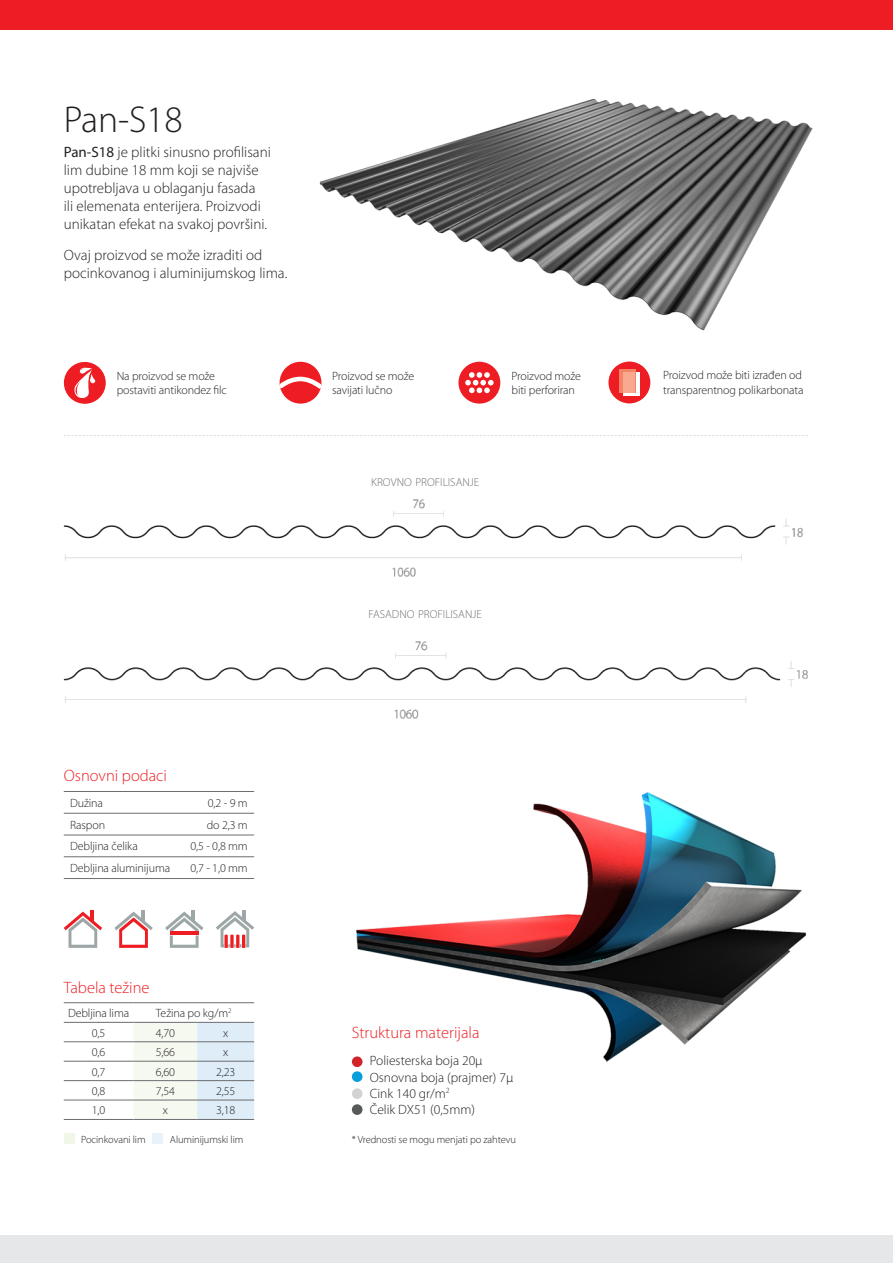
<style>
.page{position:relative;width:893px;height:1263px;background:#fff}
.page>*{position:absolute;margin:0;border:0;box-sizing:border-box;transform-origin:0 0}
.naslov-proizvod{font:300 37.5px "Myriad Pro";letter-spacing:-.005em;color:#231f20}
.podnaslov_11pt{font:300 16.5px "Myriad Pro";color:#ee1d23}
.txt-proizvod{font:300 15px/18px "Myriad Pro";color:#231f20}
.txt-proizvod-2{font:300 13.5px "Myriad Pro";color:#231f20}
.tabela{font:300 12px "Myriad Pro";letter-spacing:-.01em;color:#231f20}
.napomene{font:300 12px/14.4px "Myriad Pro";letter-spacing:-.01em;color:#231f20}
.podnaslov_11pt-2{font:300 11.55px "Myriad Pro";color:#6c6d70}
.napomene-2{font:300 10.5px "Myriad Pro";letter-spacing:-.01em;color:#231f20}
.s1{font-weight:400}
</style>
<div class="page">
<div style="left:0;top:1235px;width:893px;height:28px;background:#e6e7e9"></div>
<div style="left:0;top:0;width:893px;height:30px;background:#ee1d23"></div>
<div style="left:280px;top:362px;width:41px;height:42px;background:#ee1d23;border-radius:50%"></div>
<svg style="left:280px;top:377px;width:41px;height:12px"></svg>
<div style="left:64px;top:362px;width:42px;height:42px;background:#ee1d23;border-radius:50%"></div>
<svg style="left:74px;top:368px;width:22px;height:30px"></svg>
<div style="left:458px;top:362px;width:42px;height:42px;background:#ee1d23;border-radius:50%"></div>
<svg style="left:465px;top:372px;width:29px;height:21px"></svg>
<div style="left:608px;top:362px;width:42px;height:41px;background:#ee1d23;border-radius:50%"></div>
<svg style="left:624px;top:372px;width:16px;height:24px"></svg>
<svg style="left:619px;top:369px;width:16px;height:23px"></svg>
<div style="left:624px;top:372px;width:11px;height:20px;background:#f8a98e"></div>
<svg style="left:133px;top:1023px;width:121px;height:96px"></svg>
<hr style="left:64px;top:1002px;width:69px;height:1px;background:#6c6d70">
<hr style="left:133px;top:1002px;width:64px;height:1px;background:#6c6d70">
<hr style="left:197px;top:1002px;width:57px;height:1px;background:#6c6d70">
<hr style="left:64px;top:1022px;width:69px;height:1px;background:#6c6d70">
<hr style="left:133px;top:1022px;width:64px;height:1px;background:#6c6d70">
<hr style="left:197px;top:1022px;width:57px;height:1px;background:#6c6d70">
<hr style="left:64px;top:1041px;width:69px;height:1px;background:#6c6d70">
<hr style="left:133px;top:1041px;width:64px;height:1px;background:#6c6d70">
<hr style="left:197px;top:1041px;width:57px;height:1px;background:#6c6d70">
<hr style="left:64px;top:1061px;width:69px;height:1px;background:#6c6d70">
<hr style="left:133px;top:1061px;width:64px;height:1px;background:#6c6d70">
<hr style="left:197px;top:1061px;width:57px;height:1px;background:#6c6d70">
<hr style="left:64px;top:1080px;width:69px;height:1px;background:#6c6d70">
<hr style="left:133px;top:1080px;width:64px;height:1px;background:#6c6d70">
<hr style="left:197px;top:1080px;width:57px;height:1px;background:#6c6d70">
<hr style="left:64px;top:1100px;width:69px;height:1px;background:#6c6d70">
<hr style="left:133px;top:1100px;width:64px;height:1px;background:#6c6d70">
<hr style="left:197px;top:1100px;width:57px;height:1px;background:#6c6d70">
<hr style="left:64px;top:1119px;width:69px;height:1px;background:#6c6d70">
<hr style="left:133px;top:1119px;width:64px;height:1px;background:#6c6d70">
<hr style="left:197px;top:1119px;width:57px;height:1px;background:#6c6d70">
<div style="left:152px;top:1133px;width:11px;height:11px;background:#e8f2fa"></div>
<div style="left:64px;top:1133px;width:10px;height:11px;background:#f1f7e8"></div>
<hr style="left:64px;top:791px;width:117px;height:1px;background:#6c6d70">
<hr style="left:181px;top:791px;width:73px;height:1px;background:#6c6d70">
<hr style="left:64px;top:813px;width:117px;height:1px;background:#6c6d70">
<hr style="left:181px;top:813px;width:73px;height:1px;background:#6c6d70">
<hr style="left:64px;top:835px;width:117px;height:1px;background:#6c6d70">
<hr style="left:181px;top:835px;width:73px;height:1px;background:#6c6d70">
<hr style="left:64px;top:856px;width:117px;height:1px;background:#6c6d70">
<hr style="left:181px;top:856px;width:73px;height:1px;background:#6c6d70">
<hr style="left:64px;top:878px;width:117px;height:1px;background:#6c6d70">
<hr style="left:181px;top:878px;width:73px;height:1px;background:#6c6d70">
<svg style="left:64px;top:435px;width:744px;height:1px"></svg>
<svg style="left:114px;top:911px;width:39px;height:37px"></svg>
<hr style="left:141px;top:910px;width:4px;height:11px;background:#9ea7a7">
<svg style="left:64px;top:911px;width:38px;height:37px"></svg>
<hr style="left:90px;top:910px;width:4px;height:11px;background:#ee1d23">
<svg style="left:165px;top:911px;width:38px;height:37px"></svg>
<hr style="left:191px;top:910px;width:4px;height:11px;background:#9ea7a7">
<hr style="left:170px;top:931px;width:29px;height:4px;background:#ee1d23">
<hr style="left:242px;top:910px;width:4px;height:10px;background:#9ea7a7">
<svg style="left:216px;top:911px;width:38px;height:37px"></svg>
<img style="left:356px;top:792px;width:451px;height:275px">
<div style="left:352px;top:1056px;width:10px;height:11px;background:#d1232a;border-radius:50%"></div>
<div style="left:352px;top:1071px;width:10px;height:11px;background:#069edb;border-radius:50%"></div>
<div style="left:352px;top:1088px;width:10px;height:11px;background:#d1d2d4;border-radius:50%"></div>
<div style="left:352px;top:1104px;width:10px;height:11px;background:#57585a;border-radius:50%"></div>
<img style="left:64px;top:500px;width:738px;height:76px">
<img style="left:64px;top:641px;width:744px;height:77px">
<img style="left:319px;top:99px;width:494px;height:232px">
<p class="naslov-proizvod" style="left:64px;top:97px;width:120px">Pan-S18</p>
<p class="txt-proizvod" style="left:64px;top:143px;width:209px"><span class="s1">Pan-S18</span> je plitki sinusno profilisani lim dubine 18 mm koji se najviše upotrebljava u oblaganju fasada<br>ili elemenata enterijera. Proizvodi unikatan efekat na svakoj površini.</p>
<p class="txt-proizvod" style="left:64px;top:246px;width:225px">Ovaj proizvod se može izraditi od pocinkovanog i aluminijumskog lima.</p>
<p class="napomene" style="left:117px;top:369px;width:112px">Na proizvod se može postaviti antikondez filc</p>
<p class="napomene" style="left:511px;top:369px;width:71px">Proizvod može biti perforiran</p>
<p class="napomene" style="left:663px;top:368px;width:142px">Proizvod može biti izrađen od transparentnog polikarbonata</p>
<p class="napomene" style="left:332px;top:369px;width:84px">Proizvod se može savijati lučno</p>
<p class="podnaslov_11pt-2" style="left:371px;top:476px;width:109px">KROVNO PROFILISANJE</p>
<p class="podnaslov_11pt" style="left:64px;top:765px;width:105px">Osnovni podaci</p>
<p class="tabela" style="left:70px;top:796px;width:34px">Dužina</p>
<p class="tabela" style="left:208px;top:796px;width:41px">0,2 - 9 m</p>
<p class="tabela" style="left:70px;top:817px;width:36px">Raspon</p>
<p class="tabela" style="left:207px;top:817px;width:42px">do 2,3 m</p>
<p class="tabela" style="left:70px;top:839px;width:69px">Debljina čelika</p>
<p class="tabela" style="left:190px;top:839px;width:59px">0,5 - 0,8 mm</p>
<p class="tabela" style="left:70px;top:861px;width:101px">Debljina aluminijuma</p>
<p class="tabela" style="left:190px;top:861px;width:59px">0,7 - 1,0 mm</p>
<p class="podnaslov_11pt" style="left:64px;top:977px;width:87px">Tabela težine</p>
<p class="tabela" style="left:68px;top:1006px;width:63px">Debljina lima</p>
<p class="tabela" style="left:156px;top:1006px;width:77px">Težina po kg/m<sup>2</sup></p>
<p class="tabela" style="left:92px;top:1025px;width:15px">0,5</p>
<p class="tabela" style="left:156px;top:1025px;width:21px">4,70</p>
<p class="tabela" style="left:223px;top:1025px;width:7px">x</p>
<p class="tabela" style="left:92px;top:1045px;width:15px">0,6</p>
<p class="tabela" style="left:156px;top:1045px;width:21px">5,66</p>
<p class="tabela" style="left:223px;top:1045px;width:7px">x</p>
<p class="tabela" style="left:92px;top:1064px;width:15px">0,7</p>
<p class="tabela" style="left:156px;top:1064px;width:21px">6,60</p>
<p class="tabela" style="left:216px;top:1064px;width:21px">2,23</p>
<p class="tabela" style="left:92px;top:1084px;width:15px">0,8</p>
<p class="tabela" style="left:156px;top:1084px;width:21px">7,54</p>
<p class="tabela" style="left:216px;top:1084px;width:21px">2,55</p>
<p class="tabela" style="left:92px;top:1103px;width:15px">1,0</p>
<p class="tabela" style="left:163px;top:1103px;width:7px">x</p>
<p class="tabela" style="left:216px;top:1103px;width:21px">3,18</p>
<p class="napomene-2" style="left:81px;top:1133px;width:66px">Pocinkovani lim</p>
<p class="napomene-2" style="left:170px;top:1133px;width:75px">Aluminijumski lim</p>
<p class="podnaslov_11pt-2" style="left:369px;top:607px;width:115px">FASADNO PROFILISANJE</p>
<p class="podnaslov_11pt" style="left:352px;top:1022px;width:129px">Struktura materijala</p>
<p class="txt-proizvod-2" style="left:370px;top:1053px;width:114px">Poliesterska boja 20μ</p>
<p class="txt-proizvod-2" style="left:370px;top:1069px;width:145px">Osnovna boja (prajmer) 7μ</p>
<p class="txt-proizvod-2" style="left:370px;top:1085px;width:81px">Cink 140 gr/m<sup>2</sup></p>
<p class="txt-proizvod-2" style="left:370px;top:1101px;width:107px">Čelik DX51 (0,5mm)</p>
<p class="napomene-2" style="left:352px;top:1133px;width:166px">* Vrednosti se mogu menjati po zahtevu</p>
</div>
